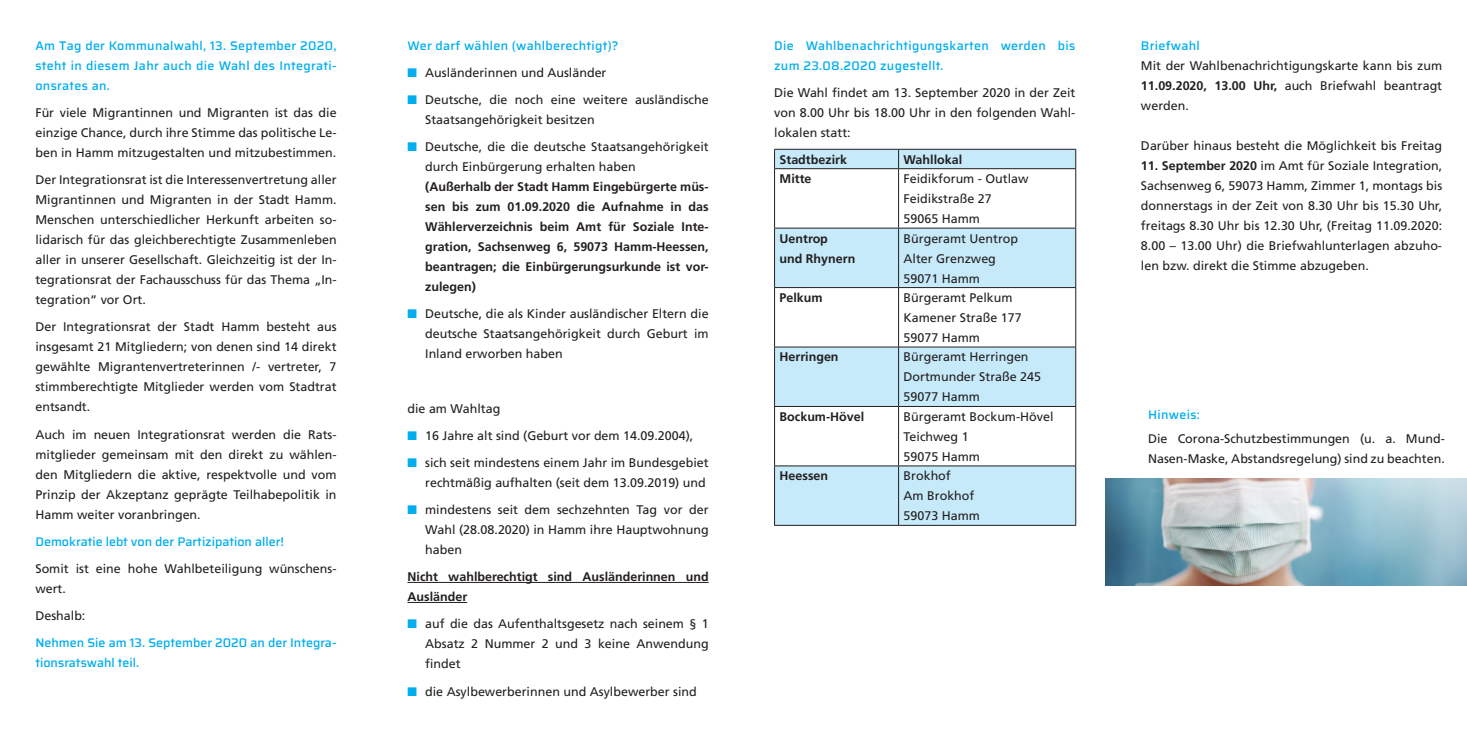
<style>
.page{position:relative;width:1467px;height:745px;background:#fff}
.page>*{position:absolute;margin:0;border:0;box-sizing:border-box;transform-origin:0 0}
.t1{font:12.5px/20px "Frutiger";color:#231f20;text-align:justify}
.t2{font:700 12.5px/20px "Frutiger";color:#231f20}
.t3{font:500 12.5px/20px "Saira";letter-spacing:.025em;color:#00aeef;text-align:justify}
.t4{font:500 12.5px/20px "Saira";color:#00aeef}
.s1{color:#00aeef}
.s2{font-weight:700}
</style>
<div class="page">
<hr style="left:407px;top:581px;width:302px;height:1px;background:#231f20">
<hr style="left:407px;top:601px;width:60px;height:1px;background:#231f20">
<svg style="left:775px;top:150px;width:300px;height:374px;fill:#c6eafa"></svg>
<hr style="left:774px;top:149px;width:125px;height:1px;background:#231f20">
<svg style="left:774px;top:149px;width:1px;height:19px"></svg>
<hr style="left:899px;top:149px;width:177px;height:1px;background:#231f20">
<svg style="left:898px;top:149px;width:1px;height:19px"></svg>
<svg style="left:1075px;top:149px;width:1px;height:19px"></svg>
<hr style="left:774px;top:168px;width:125px;height:1px;background:#231f20">
<hr style="left:774px;top:169px;width:1px;height:59px;background:#231f20">
<hr style="left:899px;top:168px;width:177px;height:1px;background:#231f20">
<hr style="left:898px;top:169px;width:1px;height:59px;background:#231f20">
<hr style="left:1075px;top:169px;width:1px;height:59px;background:#231f20">
<hr style="left:774px;top:228px;width:125px;height:1px;background:#231f20">
<hr style="left:774px;top:228px;width:1px;height:59px;background:#231f20">
<hr style="left:899px;top:228px;width:177px;height:1px;background:#231f20">
<hr style="left:898px;top:228px;width:1px;height:59px;background:#231f20">
<hr style="left:1075px;top:228px;width:1px;height:59px;background:#231f20">
<hr style="left:774px;top:287px;width:125px;height:1px;background:#231f20">
<hr style="left:774px;top:288px;width:1px;height:58px;background:#231f20">
<hr style="left:899px;top:287px;width:177px;height:1px;background:#231f20">
<hr style="left:898px;top:288px;width:1px;height:58px;background:#231f20">
<hr style="left:1075px;top:288px;width:1px;height:58px;background:#231f20">
<hr style="left:774px;top:346px;width:125px;height:1px;background:#231f20">
<hr style="left:774px;top:347px;width:1px;height:59px;background:#231f20">
<hr style="left:899px;top:346px;width:177px;height:1px;background:#231f20">
<hr style="left:898px;top:347px;width:1px;height:59px;background:#231f20">
<hr style="left:1075px;top:347px;width:1px;height:59px;background:#231f20">
<hr style="left:774px;top:406px;width:125px;height:1px;background:#231f20">
<hr style="left:774px;top:406px;width:1px;height:59px;background:#231f20">
<hr style="left:899px;top:406px;width:177px;height:1px;background:#231f20">
<hr style="left:898px;top:406px;width:1px;height:59px;background:#231f20">
<hr style="left:1075px;top:406px;width:1px;height:59px;background:#231f20">
<hr style="left:774px;top:465px;width:125px;height:1px;background:#231f20">
<hr style="left:774px;top:466px;width:1px;height:58px;background:#231f20">
<hr style="left:899px;top:465px;width:177px;height:1px;background:#231f20">
<hr style="left:898px;top:466px;width:1px;height:58px;background:#231f20">
<hr style="left:1075px;top:466px;width:1px;height:58px;background:#231f20">
<hr style="left:774px;top:524px;width:125px;height:1px;background:#231f20">
<hr style="left:899px;top:524px;width:177px;height:1px;background:#231f20">
<img style="left:1106px;top:478px;width:361px;height:107px">
<p class="t3" style="left:35px;top:35px;width:303px">Am Tag der Kommunalwahl, 13. September 2020, steht in diesem Jahr auch die Wahl des Integrati&shy;onsrates an.</p>
<p class="t1" style="left:35px;top:102px;width:303px">Für viele Migrantinnen und Migranten ist das die einzige Chance, durch ihre Stimme das politische Le&shy;ben in Hamm mitzugestalten und mitzubestimmen.</p>
<p class="t1" style="left:35px;top:170px;width:303px">Der Integrationsrat ist die Interessenvertretung aller Migrantinnen und Migranten in der Stadt Hamm.<br>Menschen unterschiedlicher Herkunft arbeiten so&shy;lidarisch für das gleichberechtigte Zusammenleben aller in unserer Gesellschaft. Gleichzeitig ist der In&shy;tegrationsrat der Fachausschuss für das Thema „In&shy;tegration“ vor Ort.</p>
<p class="t1" style="left:35px;top:317px;width:303px">Der Integrationsrat der Stadt Hamm besteht aus insgesamt 21 Mitgliedern; von denen sind 14 direkt gewählte Migrantenvertreterinnen /- vertreter, 7 stimmberechtigte Mitglieder werden vom Stadtrat entsandt.</p>
<p class="t1" style="left:35px;top:424px;width:303px">Auch im neuen Integrationsrat werden die Rats&shy;mitglieder gemeinsam mit den direkt zu wählen&shy;den Mitgliedern die aktive, respektvolle und vom Prinzip der Akzeptanz geprägte Teilhabepolitik in Hamm weiter voranbringen.</p>
<p class="t4" style="left:35px;top:531px;width:250px">Demokratie lebt von der Partizipation aller!</p>
<p class="t1" style="left:35px;top:558px;width:303px">Somit ist eine hohe Wahlbeteiligung wünschens&shy;wert.</p>
<p class="t1" style="left:35px;top:605px;width:52px">Deshalb:</p>
<p class="t4" style="left:35px;top:632px;width:303px">Nehmen Sie am 13. September 2020 an der Integra&shy;tionsratswahl teil.</p>
<p class="t3" style="left:407px;top:35px;width:213px">Wer darf wählen (wahlberechtigt)?</p>
<p class="t1" style="left:407px;top:62px;width:200px"><span class="s1">■</span> Ausländerinnen und Ausländer</p>
<p class="t1" style="left:425px;top:90px;width:285px;text-indent:-18px"><span class="s1">■</span> Deutsche, die noch eine weitere ausländische<br>Staatsangehörigkeit besitzen</p>
<p class="t1" style="left:425px;top:137px;width:285px;text-indent:-18px"><span class="s1">■</span> Deutsche, die die deutsche Staatsangehörigkeit durch Einbürgerung erhalten haben</p>
<p class="t2" style="left:425px;top:177px;width:285px;text-align:justify">(Außerhalb der Stadt Hamm Eingebürgerte müs&shy;sen bis zum 01.09.2020 die Aufnahme in das Wählerverzeichnis beim Amt für Soziale Inte&shy;gration, Sachsenweg 6, 59073 Hamm-Heessen, beantragen; die Einbürgerungsurkunde ist vor&shy;zulegen)</p>
<p class="t1" style="left:425px;top:304px;width:285px;text-indent:-18px"><span class="s1">■</span> Deutsche, die als Kinder ausländischer Eltern die deutsche Staatsangehörigkeit durch Geburt im Inland erworben haben</p>
<p class="t1" style="left:407px;top:398px;width:94px">die am Wahltag</p>
<p class="t1" style="left:407px;top:425px;width:287px"><span class="s1">■</span> 16 Jahre alt sind (Geburt vor dem 14.09.2004),</p>
<p class="t1" style="left:407px;top:452px;width:303px;text-align:right"><span class="s1">■</span> sich seit mindestens einem Jahr im Bundesgebiet rechtmäßig aufhalten (seit dem 13.09.2019) und</p>
<p class="t1" style="left:425px;top:499px;width:285px;text-indent:-18px"><span class="s1">■</span> mindestens seit dem sechzehnten Tag vor der Wahl (28.08.2020) in Hamm ihre Hauptwohnung haben</p>
<p class="t2" style="left:407px;top:566px;width:303px">Nicht wahlberechtigt sind Ausländerinnen und<br>Ausländer</p>
<p class="t1" style="left:425px;top:613px;width:285px;text-indent:-18px"><span class="s1">■</span> auf die das Aufenthaltsgesetz nach seinem § 1<br>Absatz 2 Nummer 2 und 3 keine Anwendung findet</p>
<p class="t1" style="left:407px;top:680px;width:291px"><span class="s1">■</span> die Asylbewerberinnen und Asylbewerber sind</p>
<p class="t3" style="left:774px;top:35px;width:303px">Die Wahlbenachrichtigungskarten werden bis zum 23.08.2020 zugestellt.</p>
<p class="t1" style="left:774px;top:82px;width:303px">Die Wahl findet am 13. September 2020 in der Zeit von 8.00 Uhr bis 18.00 Uhr in den folgenden Wahl&shy;lokalen statt:</p>
<p class="t2" style="left:780px;top:149px;width:69px">Stadtbezirk</p>
<p class="t2" style="left:904px;top:149px;width:60px">Wahllokal</p>
<p class="t2" style="left:780px;top:169px;width:33px">Mitte</p>
<p class="t1" style="left:904px;top:169px;width:127px;text-align:left">Feidikforum - Outlaw<br>Feidikstraße 27<br>59065 Hamm</p>
<p class="t2" style="left:780px;top:228px;width:77px">Uentrop<br>und Rhynern</p>
<p class="t1" style="left:904px;top:228px;width:116px;text-align:left">Bürgeramt Uentrop<br>Alter Grenzweg<br>59071 Hamm</p>
<p class="t2" style="left:780px;top:287px;width:45px">Pelkum</p>
<p class="t1" style="left:904px;top:287px;width:120px;text-align:left">Bürgeramt Pelkum<br>Kamener Straße 177<br>59077 Hamm</p>
<p class="t2" style="left:780px;top:347px;width:61px">Herringen</p>
<p class="t1" style="left:904px;top:347px;width:139px;text-align:left">Bürgeramt Herringen<br>Dortmunder Straße 245<br>59077 Hamm</p>
<p class="t2" style="left:780px;top:406px;width:86px">Bockum-Hövel</p>
<p class="t1" style="left:904px;top:406px;width:152px;text-align:left">Bürgeramt Bockum-Hövel<br>Teichweg 1<br>59075 Hamm</p>
<p class="t2" style="left:780px;top:465px;width:50px">Heessen</p>
<p class="t1" style="left:904px;top:465px;width:78px;text-align:left">Brokhof<br>Am Brokhof<br>59073 Hamm</p>
<p class="t3" style="left:1141px;top:35px;width:60px">Briefwahl</p>
<p class="t1" style="left:1141px;top:55px;width:303px">Mit der Wahlbenachrichtigungskarte kann bis zum <span class="s2">11.09.2020, 13.00 Uhr,</span> auch Briefwahl beantragt werden.</p>
<p class="t1" style="left:1141px;top:135px;width:303px">Darüber hinaus besteht die Möglichkeit bis Freitag</p>
<p class="t1" style="left:1141px;top:155px;width:303px"><span class="s2">11. September 2020</span> im Amt für Soziale Integration, Sachsenweg 6, 59073 Hamm, Zimmer 1, montags bis donnerstags in der Zeit von 8.30 Uhr bis 15.30 Uhr, freitags 8.30 Uhr bis 12.30 Uhr, (Freitag 11.09.2020:<br>8.00 – 13.00 Uhr) die Briefwahlunterlagen abzuho&shy;len bzw. direkt die Stimme abzugeben.</p>
<p class="t3" style="left:1148px;top:404px;width:53px">Hinweis:</p>
<p class="t1" style="left:1148px;top:428px;width:298px">Die Corona-Schutzbestimmungen (u. a. Mund-<br>Nasen-Maske, Abstandsregelung) sind zu beachten.</p>
</div>
